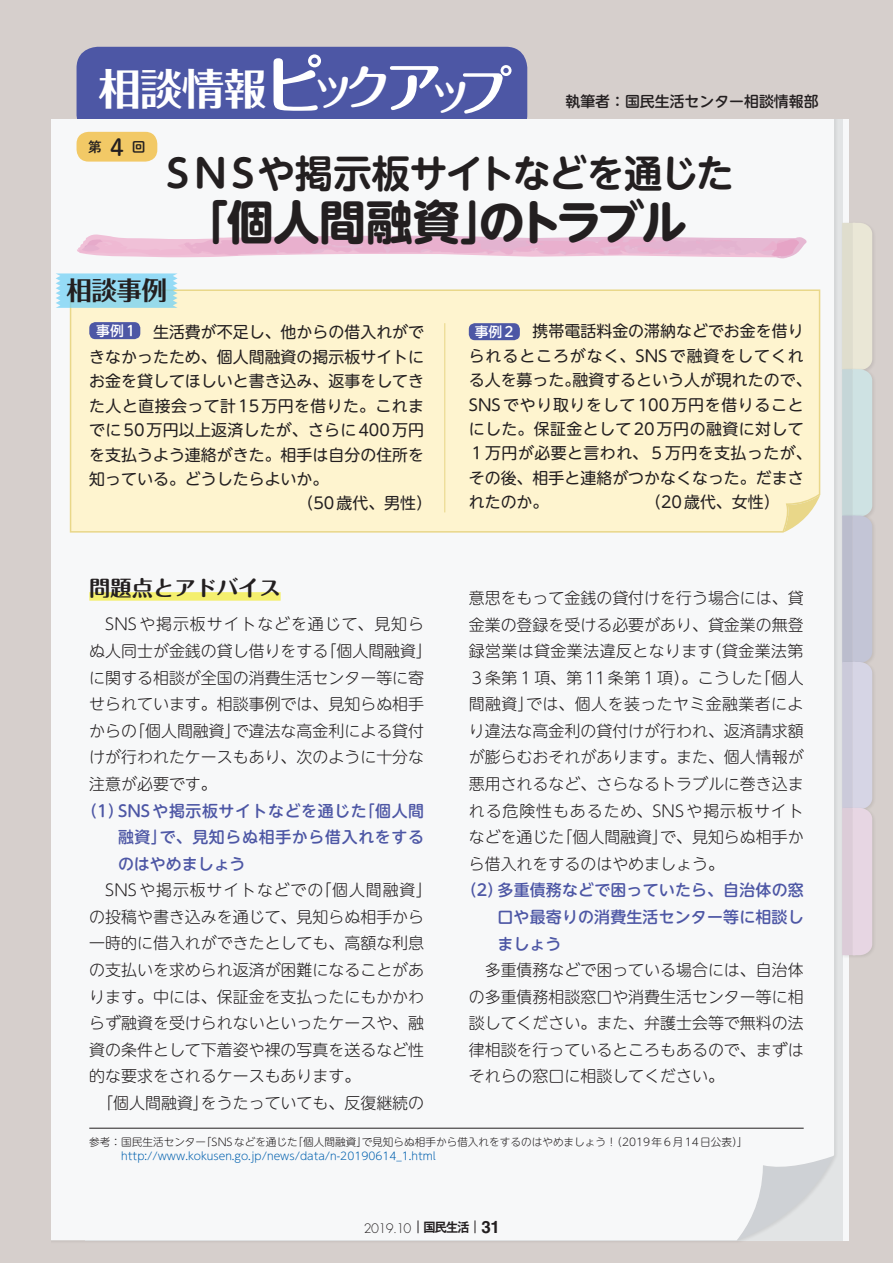
<style>
.page{position:relative;width:893px;height:1263px;background:#d6cfcc}
.page>*{position:absolute;margin:0;border:0;box-sizing:border-box;transform-origin:0 0}
.t1{font:700 46.8px "UD Shin M Go Pro";letter-spacing:-.045em;color:#231f20}
.t2{font:700 42.45px "Folk Pro";color:#fff}
.t3{font:700 38.25px "UD Shin M Go Pro De";letter-spacing:-.06em;color:#231f20}
.t4{font:700 25.5px "Folk Pro";color:#231f20}
.t5{font:23.4px "Shuei M Go Std B";color:#231f20}
.t6{font:700 21.3px "Maru Fo Pro";color:#231f20}
.t7{font:300 15.9px/26.5px "UD Shin M Go Pro";color:#231f20;text-align:justify}
.t8{font:15.9px/24.5px "UD Shin M Go Pro";letter-spacing:.025em;color:#231f20}
.t9{font:15.9px "UD Shin M Go Pro";color:#231f20}
.t10{font:500 15.9px/26.5px "UD Shin M Go Pro";letter-spacing:.01em;color:#4d57a5;text-align:justify}
.t11{font:300 15.9px "UD Shin M Go Pro";letter-spacing:.055em;color:#231f20}
.t12{font:500 14.85px "UD Shin M Go Pro";color:#231f20}
.t13{font:500 13.8px "UD Shin M Go Pro";color:#fff}
.t14{font:13.8px "Shuei M Go Std B";color:#231f20}
.t15{font:300 12.75px "Futura Std";letter-spacing:-.05em;color:#231f20}
.t16{font:300 10.65px "UD Shin M Go Pro";color:#231f20}
.t17{font:300 10.65px "UD Shin M Go Pro";color:#0160ae}
.s1{font-family:"Maru Fo Pro";font-size:63.75px}
.s2{font-family:"Maru Fo Pro";font-size:46.8px}
.s3{font-family:"Maru Fo Pro";font-size:58.5px}
.s4{font-family:"Maru Fo Pro";font-size:53.85px}
.s5{font-family:"Gothic MB101 Pro De";font-weight:700}
.s6{font-family:"Helvetica LT Std";font-weight:700;font-size:16.95px}
</style>
<div class="page">
<div style="left:77px;top:47px;width:450px;height:89px;background:#4d57a5;border-radius:21px"></div>
<div style="left:51px;top:119px;width:783px;height:1121px;background:#f7f8f9"></div>
<img style="left:839px;top:220px;width:35px;height:146px">
<img style="left:839px;top:366px;width:35px;height:147px">
<img style="left:839px;top:513px;width:35px;height:146px">
<img style="left:839px;top:659px;width:35px;height:146px">
<img style="left:839px;top:805px;width:35px;height:156px">
<svg style="left:842px;top:223px;width:30px;height:732px"></svg>
<svg style="left:77px;top:234px;width:730px;height:24px;background:#ecc5da"></svg>
<div style="left:70px;top:289px;width:750px;height:244px;background:#fef4cf"></div>
<svg style="left:784px;top:495px;width:36px;height:37px"></svg>
<svg style="left:56px;top:273px;width:122px;height:35px;background:#9bdbef"></svg>
<div style="left:77px;top:132px;width:80px;height:30px;background:#f2c966;border-radius:12px"></div>
<svg style="left:418px;top:1220px;width:1px;height:13px"></svg>
<svg style="left:475px;top:1220px;width:1px;height:13px"></svg>
<div style="left:89px;top:592px;width:192px;height:9px;background:#f4ef6e"></div>
<hr style="left:89px;top:1128px;width:715px;height:1px;background:#231f20">
<div style="left:89px;top:322px;width:51px;height:17px;background:#4d57a5;border-radius:6px"></div>
<div style="left:469px;top:323px;width:51px;height:17px;background:#4d57a5;border-radius:6px"></div>
<hr style="left:444px;top:323px;width:1px;height:189px;background:#e9d789">
<h2 class="t2" style="left:99px;top:53px;width:414px">相談情報<span class="s1">ピ</span><span class="s2">ック</span><span class="s3">ア</span><span class="s2">ッ</span><span class="s4">プ</span></h2>
<p class="t12" style="left:566px;top:89px;width:254px">執筆者：国民生活センター相談情報部</p>
<h3 class="t5" style="left:110px;top:129px;width:15px">4</h3>
<p class="t14" style="left:88px;top:137px;width:15px">第</p>
<p class="t14" style="left:132px;top:137px;width:15px">回</p>
<h3 class="t3" style="left:159px;top:142px;width:576px">ＳＮＳや掲示板サイトなどを通じた</h3>
<h1 class="t1" style="left:181px;top:184px;width:508px">「個人間融資」のトラブル</h1>
<h3 class="t4" style="left:67px;top:268px;width:102px">相談事例</h3>
<p class="t13" style="left:96px;top:319px;width:43px">事例１</p>
<p class="t8" style="left:469px;top:318px;width:344px">　　　　携帯電話料金の滞納などでお金を借りられるところがなく、SNSで融資をしてくれる人を募った。融資するという人が現れたので、<br>SNSでやり取りをして100万円を借りることにした。保証金として20万円の融資に対して<br>１万円が必要と言われ、５万円を支払ったが、その後、相手と連絡がつかなくなった。だまされたのか。</p>
<p class="t9" style="left:89px;top:319px;width:336px">　　　　生活費が不足し、他からの借入れがで</p>
<p class="t9" style="left:89px;top:344px;width:336px">きなかったため、個人間融資の掲示板サイトに</p>
<p class="t9" style="left:89px;top:368px;width:336px">お金を貸してほしいと書き込み、返事をしてき</p>
<p class="t8" style="left:89px;top:393px;width:336px">た人と直接会って計15万円を借りた。これま</p>
<p class="t9" style="left:89px;top:417px;width:336px">でに50万円以上返済したが、さらに400万円</p>
<p class="t9" style="left:89px;top:442px;width:336px">を支払うよう連絡がきた。相手は自分の住所を</p>
<p class="t9" style="left:89px;top:466px;width:241px">知っている。どうしたらよいか。</p>
<p class="t9" style="left:297px;top:490px;width:136px">（50歳代、男性）</p>
<p class="t13" style="left:475px;top:320px;width:43px">事例２</p>
<p class="t9" style="left:645px;top:489px;width:160px">（20歳代、女性）　　</p>
<h3 class="t6" style="left:89px;top:571px;width:193px">問題点とアドバイス</h3>
<p class="t7" style="left:89px;top:610px;width:344px;text-align:left;text-indent:16px">SNSや掲示板サイトなどを通じて、見知らぬ人同士が金銭の貸し借りをする「個人間融資」に関する相談が全国の消費生活センター等に寄せられています。相談事例では、見知らぬ相手からの「個人間融資」で違法な高金利による貸付けが行われたケースもあり、次のように十分な注意が必要です。</p>
<p class="t10" style="left:118px;top:796px;width:308px;text-indent:-37px">（1）SNSや掲示板サイトなどを通じた「個人間融資」で、見知らぬ相手から借入れをするのはやめましょう</p>
<p class="t11" style="left:105px;top:877px;width:328px">SNSや掲示板サイトなどでの「個人間融資」</p>
<p class="t7" style="left:89px;top:903px;width:336px">の投稿や書き込みを通じて、見知らぬ相手から</p>
<p class="t7" style="left:89px;top:929px;width:336px">一時的に借入れができたとしても、高額な利息</p>
<p class="t7" style="left:89px;top:956px;width:336px">の支払いを求められ返済が困難になることがあ</p>
<p class="t7" style="left:89px;top:982px;width:336px">ります。中には、保証金を支払ったにもかかわ</p>
<p class="t7" style="left:89px;top:1009px;width:336px">らず融資を受けられないといったケースや、融</p>
<p class="t7" style="left:89px;top:1035px;width:336px">資の条件として下着姿や裸の写真を送るなど性</p>
<p class="t7" style="left:89px;top:1062px;width:273px">的な要求をされるケースもあります。</p>
<p class="t7" style="left:97px;top:1089px;width:328px">「個人間融資」をうたっていても、反復継続の</p>
<p class="t7" style="left:469px;top:584px;width:336px">意思をもって金銭の貸付けを行う場合には、貸金業の登録を受ける必要があり、貸金業の無登録営業は貸金業法違反となります（貸金業法第３条第１項、第11条第１項）。こうした「個人間融資」では、個人を装ったヤミ金融業者により違法な高金利の貸付けが行われ、返済請求額が膨らむおそれがあります。また、個人情報が悪用されるなど、さらなるトラブルに巻き込まれる危険性もあるため、SNSや掲示板サイトなどを通じた「個人間融資」で、見知らぬ相手から借入れをするのはやめましょう。</p>
<p class="t10" style="left:497px;top:876px;width:308px;text-indent:-37px">（2）多重債務などで困っていたら、自治体の窓口や最寄りの消費生活センター等に相談しましょう</p>
<p class="t7" style="left:469px;top:956px;width:336px;text-indent:16px">多重債務などで困っている場合には、自治体の多重債務相談窓口や消費生活センター等に相談してください。また、弁護士会等で無料の法律相談を行っているところもあるので、まずはそれらの窓口に相談してください。</p>
<p class="t16" style="left:89px;top:1133px;width:660px">参考：国民生活センター「SNSなどを通じた「個人間融資」で見知らぬ相手から借入れをするのはやめましょう！（2019年６月14日公表）」</p>
<p class="t17" style="left:121px;top:1147px;width:316px">http://www.kokusen.go.jp/news/data/n-20190614_1.html</p>
<p class="t15" style="left:364px;top:1221px;width:138px">2019.10 <span class="s5">国民生活</span> <span class="s6">31</span></p>
</div>
